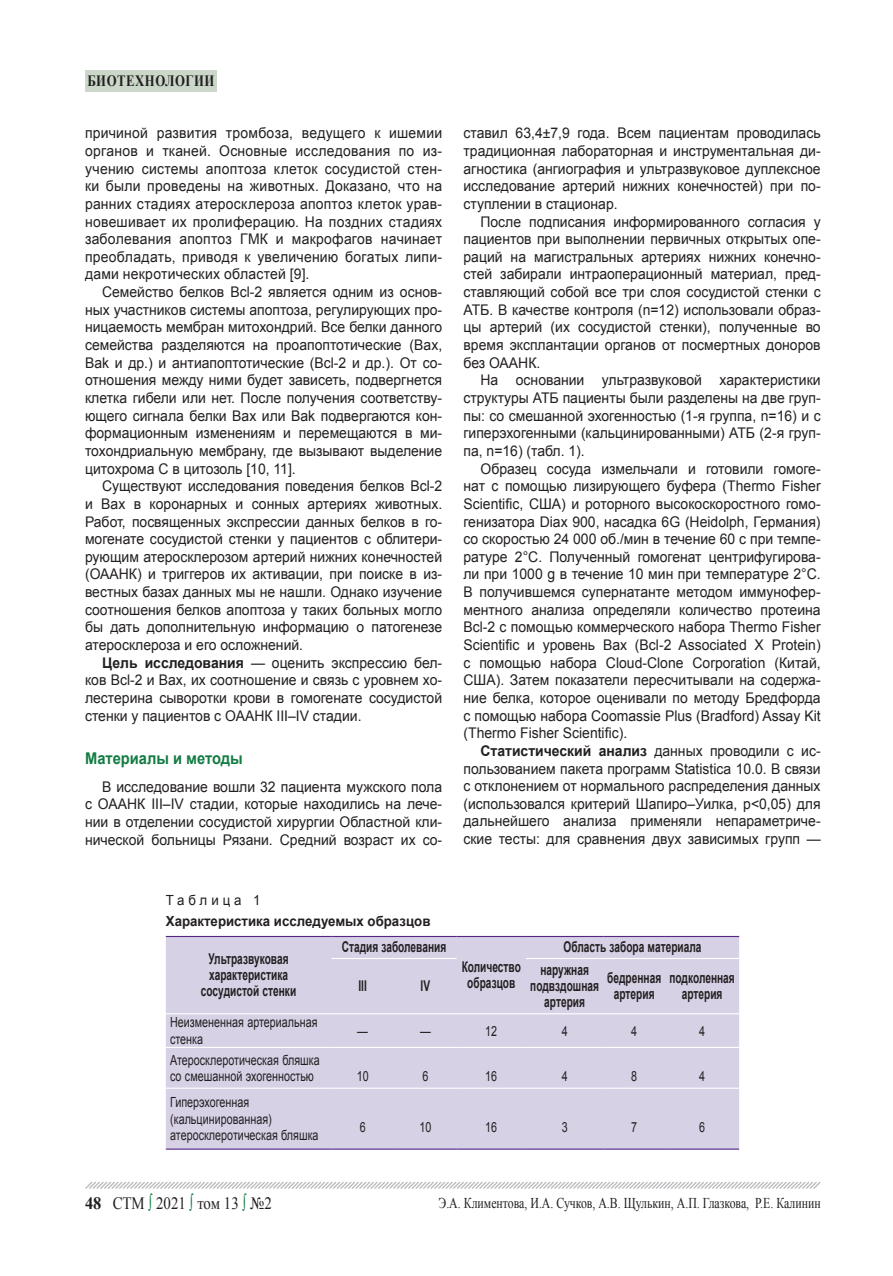
<style>
.page{position:relative;width:893px;height:1276px;background:#fff}
.page>*{position:absolute;margin:0;border:0;box-sizing:border-box;transform-origin:0 0}
.t1{font:17.4px "Times New Roman";color:#231f20;scale:.86 1}
.Jzag__зеленый{font:700 16.2px "Arial";color:#127c43;scale:.9 1}
.t2{font:700 15.75px "Times New Roman";letter-spacing:.04em;color:#231f20;scale:.81 1}
.Колонтитул{font:15px "Times New Roman";color:#231f20;scale:.79 1}
.Jтабл-шапка{font:700 14.85px/16.2px "Arial";letter-spacing:.005em;color:#231f20;text-align:center;scale:.68 1}
.Основной_текст{font:14.7px/17.7px "Arial";color:#231f20;text-align:justify;scale:.95 1}
.Jтабл{font:13.95px/16.8px "Arial";letter-spacing:.005em;color:#231f20;scale:.77 1}
.Jztab{font:700 13.95px "Arial";color:#231f20;scale:.95 1}
.таблица{font:13.95px "Arial";letter-spacing:.3em;color:#231f20;scale:.95 1}
.s1{font-weight:700}
.s2{color:#127c43}
</style>
<div class="page">
<svg style="left:85px;top:1181px;width:736px;height:8px"></svg>
<div style="left:85px;top:70px;width:132px;height:21px;background:#cbd8c9"></div>
<div style="left:166px;top:937px;width:573px;height:211px;background:#d7d1e6"></div>
<hr style="left:331px;top:958px;width:63px;height:1px;background:#fff">
<hr style="left:394px;top:958px;width:63px;height:1px;background:#fff">
<hr style="left:526px;top:958px;width:77px;height:1px;background:#fff">
<hr style="left:603px;top:958px;width:62px;height:1px;background:#fff">
<hr style="left:665px;top:958px;width:74px;height:1px;background:#fff">
<hr style="left:166px;top:1013px;width:165px;height:1px;background:#fff">
<hr style="left:331px;top:1013px;width:63px;height:1px;background:#fff">
<hr style="left:394px;top:1013px;width:63px;height:1px;background:#fff">
<hr style="left:457px;top:1013px;width:69px;height:1px;background:#fff">
<hr style="left:526px;top:1013px;width:77px;height:1px;background:#fff">
<hr style="left:603px;top:1013px;width:62px;height:1px;background:#fff">
<hr style="left:665px;top:1013px;width:74px;height:1px;background:#fff">
<hr style="left:166px;top:1047px;width:165px;height:1px;background:#fff">
<hr style="left:331px;top:1047px;width:63px;height:1px;background:#fff">
<hr style="left:394px;top:1047px;width:63px;height:1px;background:#fff">
<hr style="left:457px;top:1047px;width:69px;height:1px;background:#fff">
<hr style="left:526px;top:1047px;width:77px;height:1px;background:#fff">
<hr style="left:603px;top:1047px;width:62px;height:1px;background:#fff">
<hr style="left:665px;top:1047px;width:74px;height:1px;background:#fff">
<hr style="left:166px;top:1087px;width:165px;height:1px;background:#fff">
<hr style="left:331px;top:1087px;width:63px;height:1px;background:#fff">
<hr style="left:394px;top:1087px;width:63px;height:1px;background:#fff">
<hr style="left:457px;top:1087px;width:69px;height:1px;background:#fff">
<hr style="left:526px;top:1087px;width:77px;height:1px;background:#fff">
<hr style="left:603px;top:1087px;width:62px;height:1px;background:#fff">
<hr style="left:665px;top:1087px;width:74px;height:1px;background:#fff">
<hr style="left:166px;top:936px;width:165px;height:1px;background:#542685">
<hr style="left:331px;top:936px;width:63px;height:1px;background:#542685">
<hr style="left:394px;top:936px;width:63px;height:1px;background:#542685">
<hr style="left:457px;top:936px;width:69px;height:1px;background:#542685">
<hr style="left:526px;top:936px;width:77px;height:1px;background:#542685">
<hr style="left:603px;top:936px;width:62px;height:1px;background:#542685">
<hr style="left:665px;top:936px;width:74px;height:1px;background:#542685">
<hr style="left:166px;top:1148px;width:165px;height:1px;background:#542685">
<hr style="left:331px;top:1148px;width:63px;height:1px;background:#542685">
<hr style="left:394px;top:1148px;width:63px;height:1px;background:#542685">
<hr style="left:457px;top:1148px;width:69px;height:1px;background:#542685">
<hr style="left:526px;top:1148px;width:77px;height:1px;background:#542685">
<hr style="left:603px;top:1148px;width:62px;height:1px;background:#542685">
<hr style="left:665px;top:1148px;width:74px;height:1px;background:#542685">
<p class="t2" style="left:87px;top:70px;width:158px">БИОТЕХНОЛОГИИ</p>
<p class="Основной_текст" style="left:85px;top:124px;width:377px">причиной развития тромбоза, ведущего к ишемии органов и тканей. Основные исследования по из&shy;учению системы апоптоза клеток сосудистой стен&shy;ки были проведены на животных. Доказано, что на ранних стадиях атеросклероза апоптоз клеток урав&shy;новешивает их пролиферацию. На поздних стадиях заболевания апоптоз ГМК и макрофагов начинает преобладать, приводя к увеличению богатых липи&shy;дами некротических областей [9].</p>
<p class="Основной_текст" style="left:85px;top:283px;width:377px;text-indent:17px">Семейство белков Вcl-2 является одним из основ&shy;ных участников системы апоптоза, регулирующих про&shy;ницаемость мембран митохондрий. Все белки данного семейства разделяются на проапоптотические (Вах, Bak и др.) и антиапоптотические (Всl-2 и др.). От со&shy;отношения между ними будет зависеть, подвергнется клетка гибели или нет. После получения соответству&shy;ющего сигнала белки Bax или Bak подвергаются кон&shy;формационным изменениям и перемещаются в ми&shy;тохондриальную мембрану, где вызывают выделение цитохрома С в цитозоль [10, 11].</p>
<p class="Основной_текст" style="left:85px;top:477px;width:377px;text-indent:17px">Существуют исследования поведения белков Вcl-2 и Bax в коронарных и сонных артериях животных.<br>Работ, посвященных экспрессии данных белков в го&shy;могенате сосудистой стенки у пациентов с облитери&shy;рующим атеросклерозом артерий нижних конечностей (ОААНК) и триггеров их активации, при поиске в из&shy;вестных базах данных мы не нашли. Однако изучение соотношения белков апоптоза у таких больных могло бы дать дополнительную информацию о патогенезе атеросклероза и его осложнений.</p>
<p class="Основной_текст" style="left:85px;top:654px;width:377px;text-indent:17px"><span class="s1">Цель исследования</span> — оценить экспрессию бел&shy;ков Всl-2 и Вах, их соотношение и связь с уровнем хо&shy;лестерина сыворотки крови в гомогенате сосудистой стенки у пациентов с ОААНК III–IV стадии.</p>
<p class="Jzag__зеленый" style="left:85px;top:747px;width:177px">Материалы и методы</p>
<p class="Основной_текст" style="left:85px;top:778px;width:377px;text-indent:17px">В исследование вошли 32 пациента мужского пола с ОААНК III–IV стадии, которые находились на лече&shy;нии в отделении сосудистой хирургии Областной кли&shy;нической больницы Рязани. Средний возраст их со-</p>
<p class="Основной_текст" style="left:463px;top:124px;width:377px">ставил 63,4±7,9 года. Всем пациентам проводилась традиционная лабораторная и инструментальная ди&shy;агностика (ангиография и ультразвуковое дуплексное исследование артерий нижних конечностей) при по&shy;ступлении в стационар.</p>
<p class="Основной_текст" style="left:463px;top:213px;width:377px;text-indent:17px">После подписания информированного согласия у пациентов при выполнении первичных открытых опе&shy;раций на магистральных артериях нижних конечно&shy;стей забирали интраоперационный материал, пред&shy;ставляющий собой все три слоя сосудистой стенки с АТБ. В качестве контроля (n=12) использовали образ&shy;цы артерий (их сосудистой стенки), полученные во время эксплантации органов от посмертных доноров без ОААНК.</p>
<p class="Основной_текст" style="left:463px;top:371px;width:377px;text-indent:17px">На основании ультразвуковой характеристики структуры АТБ пациенты были разделены на две груп&shy;пы: со смешанной эхогенностью (1-я группа, n=16) и с гиперэхогенными (кальцинированными) АТБ (2-я груп&shy;па, n=16) (табл. 1).</p>
<p class="Основной_текст" style="left:463px;top:460px;width:377px;text-indent:17px">Образец сосуда измельчали и готовили гомоге&shy;нат с помощью лизирующего буфера (Thermo Fisher Scientific, США) и роторного высокоскоростного гомо&shy;генизатора Diax 900, насадка 6G (Heidolph, Германия) со скоростью 24 000 об./мин в течение 60 с при темпе&shy;ратуре 2°C. Полученный гомогенат центрифугирова&shy;ли при 1000 g в течение 10 мин при температуре 2°C.<br>В получившемся супернатанте методом иммунофер&shy;ментного анализа определяли количество протеина Bcl-2 с помощью коммерческого набора Thermo Fisher Scientific и уровень Baх (Bcl-2 Associated X Protein) с помощью набора Cloud-Clone Corporation (Китай, США). Затем показатели пересчитывали на содержа&shy;ние белка, которое оценивали по методу Бредфорда с помощью набора Coomassie Plus (Bradford) Assay Kit (Thermo Fisher Scientific).</p>
<p class="Основной_текст" style="left:463px;top:742px;width:377px;text-indent:17px"><span class="s1">Статистический анализ</span> данных проводили с ис&shy;пользованием пакета программ Statistica 10.0. В связи с отклонением от нормального распределения данных (использовался критерий Шапиро–Уилка, р&lt;0,05) для дальнейшего анализа применяли непараметриче&shy;ские тесты: для сравнения двух зависимых групп —</p>
<p class="таблица" style="left:166px;top:890px;width:101px">Таблица 1</p>
<p class="Jztab" style="left:166px;top:911px;width:280px">Характеристика исследуемых образцов</p>
<p class="Jтабл-шапка" style="left:201px;top:951px;width:142px">Ультразвуковая характеристика сосудистой стенки</p>
<p class="Jтабл-шапка" style="left:342px;top:939px;width:155px">Стадия заболевания</p>
<p class="Jтабл-шапка" style="left:358px;top:978px;width:14px">III</p>
<p class="Jтабл-шапка" style="left:421px;top:978px;width:16px">IV</p>
<p class="Jтабл-шапка" style="left:462px;top:959px;width:89px">Количество образцов</p>
<p class="Jтабл-шапка" style="left:563px;top:939px;width:205px">Область забора материала</p>
<p class="Jтабл-шапка" style="left:530px;top:962px;width:103px">наружная подвздошная артерия</p>
<p class="Jтабл-шапка" style="left:607px;top:970px;width:81px">бедренная артерия</p>
<p class="Jтабл-шапка" style="left:669px;top:970px;width:98px">подколенная артерия</p>
<p class="Jтабл" style="left:170px;top:1014px;width:193px">Неизмененная артериальная стенка</p>
<p class="Jтабл" style="left:170px;top:1051px;width:196px">Атеросклеротическая бляшка со смешанной эхогенностью</p>
<p class="Jтабл" style="left:170px;top:1094px;width:194px">Гиперэхогенная (кальцинированная) атеросклеротическая бляшка</p>
<p class="t1" style="left:85px;top:1191px;width:219px"><span class="s1">48</span> СТМ <span class="s2">∫</span> 2021 <span class="s2">∫</span> том 13 <span class="s2">∫</span> №2</p>
<p class="Jтабл" style="left:357px;top:1022px;width:15px">—</p>
<p class="Jтабл" style="left:420px;top:1022px;width:15px">—</p>
<p class="Jтабл" style="left:485px;top:1022px;width:17px">12</p>
<p class="Jтабл" style="left:562px;top:1022px;width:9px">4</p>
<p class="Jтабл" style="left:631px;top:1022px;width:9px">4</p>
<p class="Jтабл" style="left:699px;top:1022px;width:9px">4</p>
<p class="Jтабл" style="left:357px;top:1068px;width:17px">10</p>
<p class="Jтабл" style="left:422px;top:1068px;width:9px">6</p>
<p class="Jтабл" style="left:485px;top:1068px;width:17px">16</p>
<p class="Jтабл" style="left:562px;top:1068px;width:9px">4</p>
<p class="Jтабл" style="left:631px;top:1068px;width:9px">8</p>
<p class="Jтабл" style="left:699px;top:1068px;width:9px">4</p>
<p class="Jтабл" style="left:360px;top:1119px;width:9px">6</p>
<p class="Jтабл" style="left:419px;top:1119px;width:17px">10</p>
<p class="Jтабл" style="left:485px;top:1119px;width:17px">16</p>
<p class="Jтабл" style="left:562px;top:1119px;width:9px">3</p>
<p class="Jтабл" style="left:631px;top:1119px;width:9px">7</p>
<p class="Jтабл" style="left:699px;top:1119px;width:9px">6</p>
<p class="Колонтитул" style="left:439px;top:1192px;width:485px">Э.А. Климентова, И.А. Сучков, А.В. Щулькин, А.П. Глазкова, Р.Е. Калинин</p>
</div>
